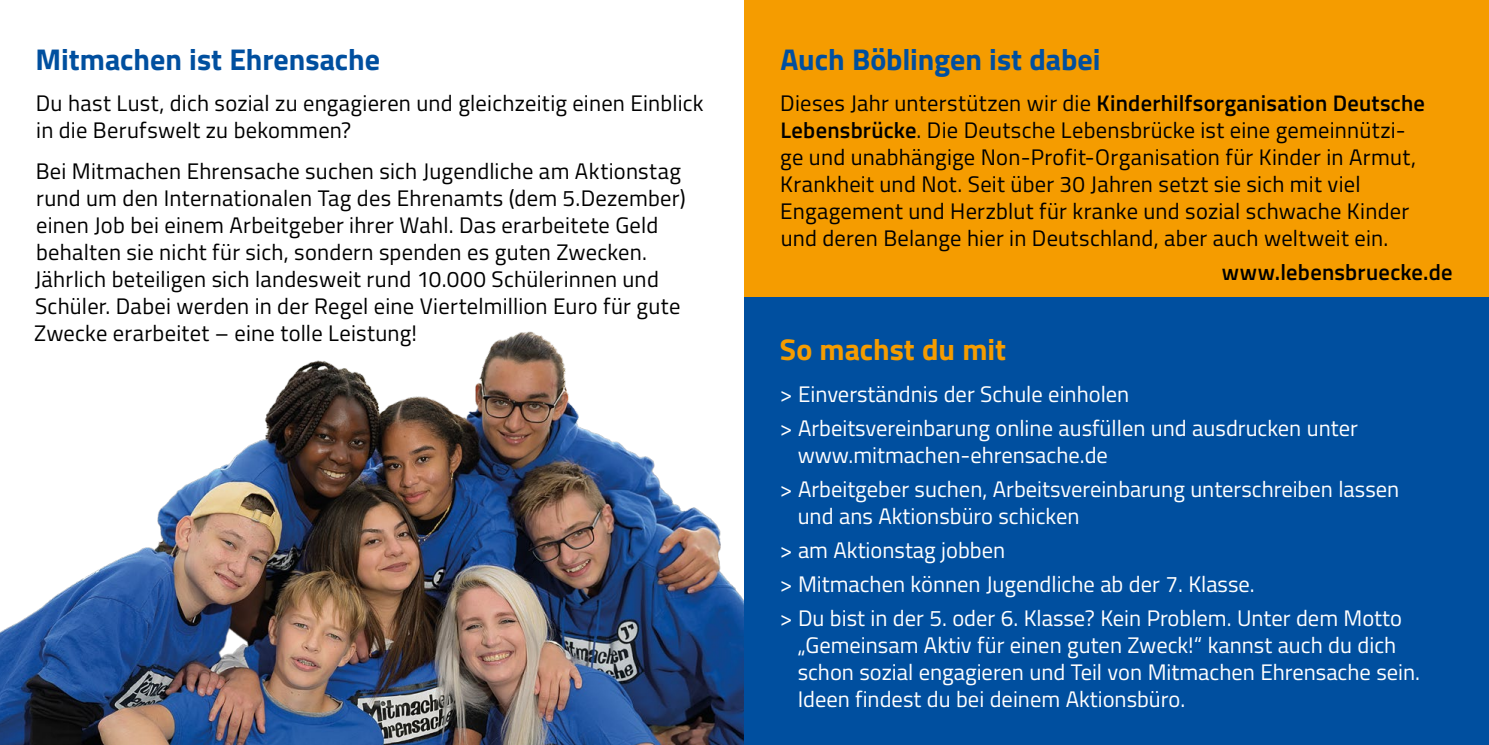
<style>
.page{position:relative;width:1489px;height:745px;background:#fff}
.page>*{position:absolute;margin:0;border:0;box-sizing:border-box;transform-origin:0 0}
.t1{font:700 30px "Titillium Web";color:#004f9f}
.t2{font:700 30px "Titillium Web";color:#f59c00}
.t3{font:22.5px/27px "Titillium Web";letter-spacing:.01em;color:#000}
.t4{font:22.5px/34px "Titillium Web";color:#fff}
.t5{font:600 22.5px "Titillium Web";letter-spacing:.01em;color:#000}
.s1{font-weight:600}
</style>
<div class="page">
<img style="left:0;top:331px;width:744px;height:413px">
<div style="left:744px;top:0;width:744px;height:298px;background:#f59c00"></div>
<div style="left:744px;top:298px;width:744px;height:446px;background:#004f9f"></div>
<h1 class="t1" style="left:36px;top:36px;width:346px">Mitmachen ist Ehrensache</h1>
<p class="t3" style="left:36px;top:88px;width:669px">Du hast Lust, dich sozial zu engagieren und gleichzeitig einen Einblick in die Berufswelt zu bekommen?</p>
<p class="t3" style="left:34px;top:156px;width:653px">Bei Mitmachen Ehrensache suchen sich Jugendliche am Aktionstag rund um den Internationalen Tag des Ehrenamts (dem 5.Dezember) einen Job bei einem Arbeitgeber ihrer Wahl. Das erarbeitete Geld behalten sie nicht für sich, sondern spenden es guten Zwecken.<br>Jährlich beteiligen sich landesweit rund 10.000 Schülerinnen und Schüler. Dabei werden in der Regel eine Viertelmillion Euro für gute Zwecke erarbeitet – eine tolle Leistung!</p>
<h1 class="t1" style="left:780px;top:36px;width:322px">Auch Böblingen ist dabei</h1>
<p class="t3" style="left:780px;top:88px;width:646px">Dieses Jahr unterstützen wir die <span class="s1">Kinderhilfsorganisation Deutsche Lebensbrücke</span>. Die Deutsche Lebensbrücke ist eine gemeinnützi&shy;ge und unabhängige Non-Profit-Organisation für Kinder in Armut, Krankheit und Not. Seit über 30 Jahren setzt sie sich mit viel Engagement und Herzblut für kranke und sozial schwache Kinder und deren Belange hier in Deutschland, aber auch weltweit ein.</p>
<p class="t5" style="left:1221px;top:255px;width:232px">www.lebensbruecke.de</p>
<h1 class="t2" style="left:780px;top:327px;width:227px">So machst du mit</h1>
<p class="t4" style="left:780px;top:375px;width:579px">&gt; Einverständnis der Schule einholen<br>&gt; Arbeitsvereinbarung online ausfüllen und ausdrucken unter</p>
<p class="t4" style="left:780px;top:436px;width:620px;text-indent:18px">www.mitmachen-ehrensache.de<br>&gt; Arbeitgeber suchen, Arbeitsvereinbarung unterschreiben lassen</p>
<p class="t4" style="left:780px;top:497px;width:623px;text-indent:18px">und ans Aktionsbüro schicken<br>&gt; am Aktionstag jobben<br>&gt; Mitmachen können Jugendliche ab der 7. Klasse.<br>&gt; Du bist in der 5. oder 6. Klasse? Kein Problem. Unter dem Motto</p>
<p class="t4" style="left:797px;top:630px;width:624px;line-height:27px">„Gemeinsam Aktiv für einen guten Zweck!“ kannst auch du dich schon sozial engagieren und Teil von Mitmachen Ehrensache sein.<br>Ideen findest du bei deinem Aktionsbüro.</p>
</div>
